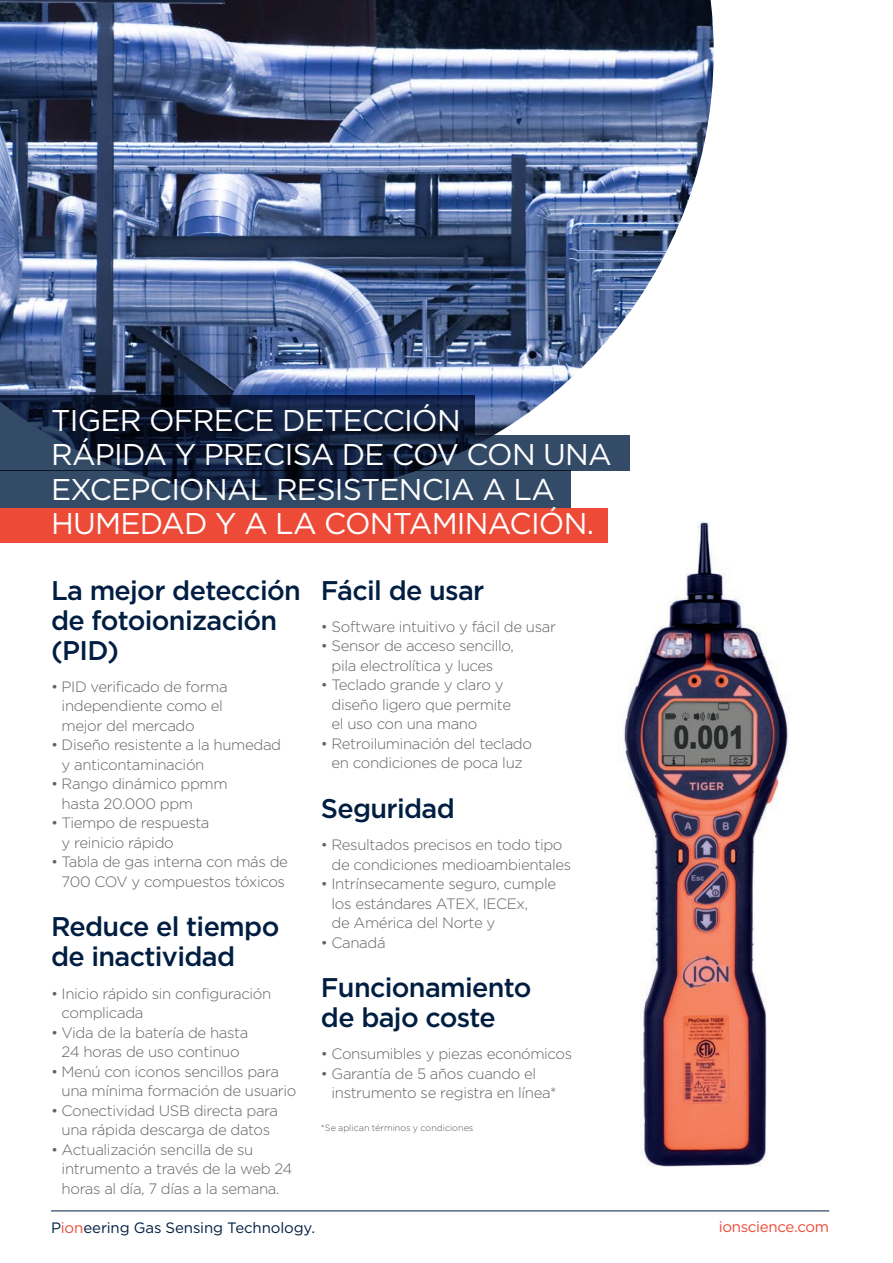
<style>
.page{position:relative;width:893px;height:1263px;background:#fff}
.page>*{position:absolute;margin:0;border:0;box-sizing:border-box;transform-origin:0 0}
.Intro_title{font:30px/34.5px "Gotham";letter-spacing:-.025em;color:#fff}
.Subhead_1{font:500 27px/30px "Gotham";letter-spacing:-.025em;color:#001e41}
.t1{font:300 15px/19.5px "Gotham";letter-spacing:-.025em;color:#636366}
.t2{font:15px "Gotham";letter-spacing:-.01em;color:#001e41}
.t3{font:15px "Gotham";letter-spacing:-.025em;color:#ed4b38}
.Smallprint{font:300 9px "Gotham";color:#54555a}
.s1{color:#ed4b38}
</style>
<div class="page">
<img style="left:0;top:0;width:714px;height:435px">
<hr style="left:51px;top:1210px;width:778px;height:1px;background:#001e41">
<img style="left:622px;top:521px;width:167px;height:646px">
<svg style="left:0;top:395px;width:475px;height:40px;background:#101d38"></svg>
<svg style="left:0;top:435px;width:630px;height:36px;background:#1d2e48"></svg>
<svg style="left:0;top:471px;width:571px;height:37px;background:#2b415d"></svg>
<div style="left:0;top:508px;width:608px;height:35px;background:#ed4b38"></div>
<p class="Intro_title" style="left:51px;top:402px;width:411px">TIGER OFRECE DETECCIÓN</p>
<p class="Intro_title" style="left:51px;top:437px;width:562px">RÁPIDA Y PRECISA DE COV CON UNA<br>EXCEPCIONAL RESISTENCIA A LA<br>HUMEDAD Y A LA CONTAMINACIÓN.</p>
<p class="Subhead_1" style="left:51px;top:575px;width:251px">La mejor detección de fotoionización (PID)</p>
<p class="t1" style="left:62px;top:676px;width:168px;text-indent:-11px">• PID verificado de forma independiente como el mejor del mercado</p>
<p class="t1" style="left:62px;top:735px;width:221px;text-indent:-11px">• Diseño resistente a la humedad y anticontaminación</p>
<p class="t1" style="left:62px;top:774px;width:168px;text-indent:-11px">• Rango dinámico ppmm hasta 20.000 ppm</p>
<p class="t1" style="left:62px;top:813px;width:149px;text-indent:-11px">• Tiempo de respuesta y reinicio rápido</p>
<p class="t1" style="left:51px;top:852px;width:238px;text-align:center">• Tabla de gas interna con más de<br>700 COV y compuestos tóxicos</p>
<p class="Subhead_1" style="left:51px;top:911px;width:230px">Reduce el tiempo de inactividad</p>
<p class="t1" style="left:62px;top:983px;width:211px;text-indent:-11px">• Inicio rápido sin configuración complicada</p>
<p class="t1" style="left:51px;top:1022px;width:199px;text-align:center">• Vida de la batería de hasta<br>24 horas de uso continuo</p>
<p class="t1" style="left:62px;top:1061px;width:236px;text-indent:-11px">• Menú con iconos sencillos para una mínima formación de usuario</p>
<p class="t1" style="left:51px;top:1100px;width:229px;text-align:center">• Conectividad USB directa para una rápida descarga de datos</p>
<p class="t1" style="left:62px;top:1139px;width:232px;text-indent:-11px">• Actualización sencilla de su intrumento a través de la web 24 horas al día, 7 días a la semana.</p>
<p class="Subhead_1" style="left:321px;top:575px;width:165px">Fácil de usar</p>
<p class="t1" style="left:321px;top:616px;width:237px">• Software intuitivo y fácil de usar</p>
<p class="t1" style="left:332px;top:636px;width:184px;text-indent:-11px">• Sensor de acceso sencillo, pila electrolítica y luces</p>
<p class="t1" style="left:332px;top:675px;width:181px;text-indent:-11px">• Teclado grande y claro y diseño ligero que permite el uso con una mano</p>
<p class="t1" style="left:321px;top:733px;width:213px;text-align:center">• Retroiluminación del teclado en condiciones de poca luz</p>
<p class="Subhead_1" style="left:321px;top:793px;width:135px">Seguridad</p>
<p class="t1" style="left:332px;top:835px;width:241px;text-indent:-11px">• Resultados precisos en todo tipo de condiciones medioambientales</p>
<p class="t1" style="left:332px;top:874px;width:226px;text-indent:-11px">• Intrínsecamente seguro, cumple los estándares ATEX, IECEx,<br>de América del Norte y</p>
<p class="t1" style="left:321px;top:932px;width:66px">• Canadá</p>
<p class="Subhead_1" style="left:321px;top:972px;width:212px">Funcionamiento de bajo coste</p>
<p class="t1" style="left:321px;top:1044px;width:253px">• Consumibles y piezas económicos</p>
<p class="t1" style="left:332px;top:1063px;width:227px;text-indent:-11px">• Garantía de 5 años cuando el instrumento se registra en línea*</p>
<p class="Smallprint" style="left:321px;top:1122px;width:154px">*Se aplican términos y condiciones</p>
<p class="t2" style="left:51px;top:1219px;width:266px">P<span class="s1">ion</span>eering Gas Sensing Technology.</p>
<p class="t3" style="left:719px;top:1219px;width:112px">ionscience.com</p>
</div>
